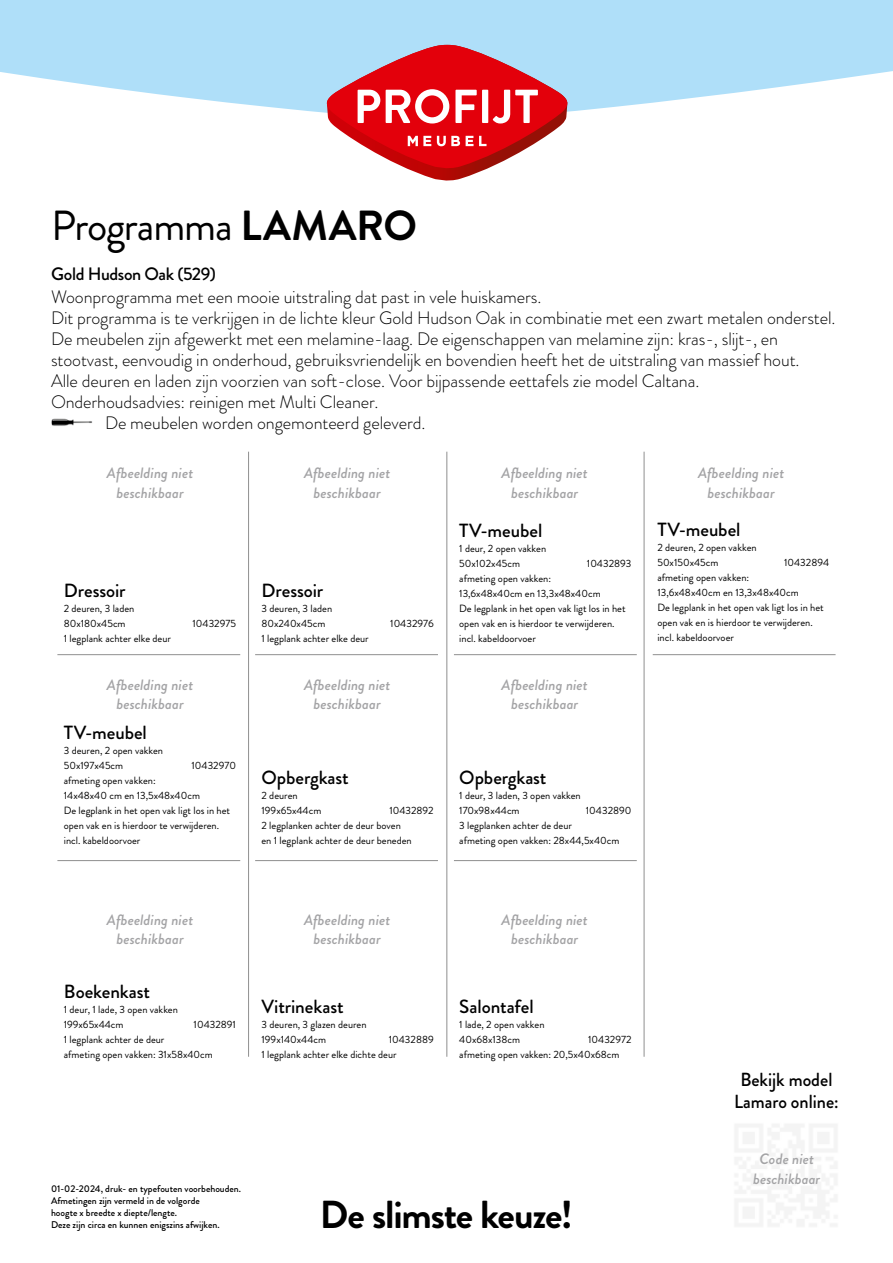
<style>
.page{position:relative;width:893px;height:1263px;background:#fff}
.page>*{position:absolute;margin:0;border:0;box-sizing:border-box;transform-origin:0 0}
.t1{font:42px "Brandon Grotesque";letter-spacing:-.03em;color:#000}
.t2{font:700 39px "Brandon Grotesque";letter-spacing:-.03em;color:#000}
.t3{font:500 19.05px "Brandon Grotesque";color:#000}
.t4{font:500 18.9px/21.6px "Brandon Grotesque";color:#000;text-align:center;scale:.96 1}
.t5{font:300 18px "Brandon Grotesque";letter-spacing:-.005em;color:#000}
.t6{font:500 18px "Brandon Grotesque";letter-spacing:-.02em;color:#000}
.t7{font:italic 500 15px/19.5px "Brandon Grotesque";letter-spacing:.005em;color:#a3a3a5;text-align:center}
.t8{font:10.5px/15px "Brandon Grotesque";color:#000}
.t9{font:500 9.75px/12px "Brandon Grotesque";color:#000}
.s1{font-weight:700}
</style>
<div class="page">
<img style="left:51px;top:418px;width:41px;height:8px">
<hr style="left:248px;top:452px;width:1px;height:605px;background:#8f8f8f">
<hr style="left:446px;top:452px;width:1px;height:605px;background:#8f8f8f">
<hr style="left:644px;top:452px;width:1px;height:605px;background:#8f8f8f">
<hr style="left:255px;top:654px;width:183px;height:1px;background:#8f8f8f">
<hr style="left:255px;top:860px;width:183px;height:1px;background:#8f8f8f">
<hr style="left:57px;top:654px;width:183px;height:1px;background:#8f8f8f">
<hr style="left:57px;top:860px;width:183px;height:1px;background:#8f8f8f">
<hr style="left:454px;top:654px;width:183px;height:1px;background:#8f8f8f">
<hr style="left:454px;top:860px;width:183px;height:1px;background:#8f8f8f">
<hr style="left:653px;top:654px;width:183px;height:1px;background:#8f8f8f">
<svg style="left:0;top:0;width:893px;height:113px;background:#bbe3f9"></svg>
<svg style="left:326px;top:45px;width:242px;height:136px"></svg>
<h1 class="t1" style="left:51px;top:197px;width:368px">Programma <span class="s1">LAMARO</span></h1>
<h3 class="t6" style="left:51px;top:261px;width:166px">Gold Hudson Oak (529)</h3>
<h3 class="t5" style="left:51px;top:285px;width:492px">Woonprogramma met een mooie uitstraling dat past in vele huiskamers.</h3>
<h3 class="t5" style="left:51px;top:306px;width:786px">Dit programma is te verkrijgen in de lichte kleur Gold Hudson Oak in combinatie met een zwart metalen onderstel.</h3>
<h3 class="t5" style="left:51px;top:327px;width:729px">De meubelen zijn afgewerkt met een melamine-laag. De eigenschappen van melamine zijn: kras-, slijt-, en</h3>
<h3 class="t5" style="left:51px;top:348px;width:750px">stootvast, eenvoudig in onderhoud, gebruiksvriendelijk en bovendien heeft het de uitstraling van massief hout.</h3>
<h3 class="t5" style="left:51px;top:369px;width:650px">Alle deuren en laden zijn voorzien van soft-close. Voor bijpassende eettafels zie model Caltana.</h3>
<h3 class="t5" style="left:51px;top:390px;width:329px">Onderhoudsadvies: reinigen met Multi Cleaner.</h3>
<h3 class="t5" style="left:105px;top:411px;width:322px">De meubelen worden ongemonteerd geleverd.</h3>
<h3 class="t7" style="left:107px;top:464px;width:88px">Afbeelding niet beschikbaar</h3>
<h3 class="t3" style="left:64px;top:577px;width:63px">Dressoir</h3>
<p class="t8" style="left:64px;top:601px;width:72px">2 deuren, 3 laden<br>80x180x45cm</p>
<p class="t8" style="left:64px;top:631px;width:109px">1 legplank achter elke deur</p>
<p class="t8" style="left:193px;top:616px;width:45px">10432975</p>
<h3 class="t7" style="left:107px;top:675px;width:88px">Afbeelding niet beschikbaar</h3>
<h3 class="t3" style="left:64px;top:719px;width:85px">TV-meubel</h3>
<p class="t8" style="left:64px;top:743px;width:101px">3 deuren, 2 open vakken<br>50x197x45cm</p>
<p class="t8" style="left:192px;top:758px;width:46px">10432970</p>
<p class="t8" style="left:64px;top:773px;width:168px">afmeting open vakken:<br>14x48x40 cm en 13,5x48x40cm<br>De legplank in het open vak ligt los in het open vak en is hierdoor te verwijderen. incl. kabeldoorvoer</p>
<h3 class="t7" style="left:304px;top:464px;width:88px">Afbeelding niet beschikbaar</h3>
<h3 class="t3" style="left:261px;top:577px;width:63px">Dressoir</h3>
<p class="t8" style="left:261px;top:601px;width:72px">3 deuren, 3 laden<br>80x240x45cm</p>
<p class="t8" style="left:261px;top:631px;width:109px">1 legplank achter elke deur</p>
<p class="t8" style="left:390px;top:616px;width:45px">10432976</p>
<h3 class="t7" style="left:304px;top:675px;width:88px">Afbeelding niet beschikbaar</h3>
<h3 class="t3" style="left:261px;top:764px;width:89px">Opbergkast</h3>
<p class="t8" style="left:261px;top:788px;width:61px">2 deuren<br>199x65x44cm</p>
<p class="t8" style="left:261px;top:803px;width:174px;text-indent:128px">10432892<br>2 legplanken achter de deur boven<br>en 1 legplank achter de deur beneden</p>
<h3 class="t7" style="left:502px;top:464px;width:88px">Afbeelding niet beschikbaar</h3>
<h3 class="t3" style="left:459px;top:517px;width:85px">TV-meubel</h3>
<p class="t8" style="left:459px;top:541px;width:88px">1 deur, 2 open vakken<br>50x102x45cm</p>
<p class="t8" style="left:587px;top:556px;width:46px">10432893</p>
<p class="t8" style="left:459px;top:571px;width:168px">afmeting open vakken:<br>13,6x48x40cm en 13,3x48x40cm<br>De legplank in het open vak ligt los in het open vak en is hierdoor te verwijderen. incl. kabeldoorvoer</p>
<h3 class="t7" style="left:502px;top:675px;width:88px">Afbeelding niet beschikbaar</h3>
<h3 class="t3" style="left:459px;top:764px;width:89px">Opbergkast</h3>
<p class="t8" style="left:459px;top:788px;width:123px">1 deur, 3 laden, 3 open vakken<br>170x98x44cm</p>
<p class="t8" style="left:586px;top:803px;width:47px">10432890</p>
<p class="t8" style="left:459px;top:818px;width:162px">3 legplanken achter de deur<br>afmeting open vakken: 28x44,5x40cm</p>
<h3 class="t7" style="left:698px;top:464px;width:88px">Afbeelding niet beschikbaar</h3>
<h3 class="t3" style="left:657px;top:517px;width:85px">TV-meubel</h3>
<p class="t8" style="left:657px;top:540px;width:101px">2 deuren, 2 open vakken<br>50x150x45cm</p>
<p class="t8" style="left:784px;top:555px;width:47px">10432894</p>
<p class="t8" style="left:657px;top:570px;width:168px">afmeting open vakken:<br>13,6x48x40cm en 13,3x48x40cm<br>De legplank in het open vak ligt los in het open vak en is hierdoor te verwijderen. incl. kabeldoorvoer</p>
<h3 class="t7" style="left:107px;top:910px;width:88px">Afbeelding niet beschikbaar</h3>
<h3 class="t3" style="left:64px;top:978px;width:88px">Boekenkast</h3>
<p class="t8" style="left:64px;top:1002px;width:116px">1 deur, 1 lade, 3 open vakken<br>199x65x44cm</p>
<p class="t8" style="left:194px;top:1017px;width:44px">10432891</p>
<p class="t8" style="left:64px;top:1032px;width:151px">1 legplank achter de deur<br>afmeting open vakken: 31x58x40cm</p>
<h3 class="t7" style="left:304px;top:910px;width:88px">Afbeelding niet beschikbaar</h3>
<h3 class="t7" style="left:502px;top:910px;width:88px">Afbeelding niet beschikbaar</h3>
<h3 class="t3" style="left:261px;top:993px;width:84px">Vitrinekast</h3>
<p class="t8" style="left:261px;top:1017px;width:107px">3 deuren, 3 glazen deuren<br>199x140x44cm</p>
<p class="t8" style="left:261px;top:1032px;width:174px;text-indent:127px">10432889<br>1 legplank achter elke dichte deur</p>
<h3 class="t3" style="left:459px;top:993px;width:76px">Salontafel</h3>
<p class="t8" style="left:459px;top:1017px;width:87px">1 lade, 2 open vakken<br>40x68x138cm</p>
<p class="t8" style="left:459px;top:1032px;width:174px;text-indent:129px">10432972 afmeting open vakken: 20,5x40x68cm</p>
<p class="t9" style="left:51px;top:1182px;width:192px">01-02-2024, druk- en typefouten voorbehouden.<br>Afmetingen zijn vermeld in de volgorde<br>hoogte x breedte x diepte/lengte.<br>Deze zijn circa en kunnen enigszins afwijken.</p>
<h2 class="t2" style="left:320px;top:1187px;width:255px">De slimste keuze!</h2>
<h3 class="t4" style="left:734px;top:1069px;width:111px">Bekijk model<br>Lamaro online:</h3>
<h3 class="t7" style="left:753px;top:1149px;width:69px">Code niet beschikbaar</h3>
</div>
